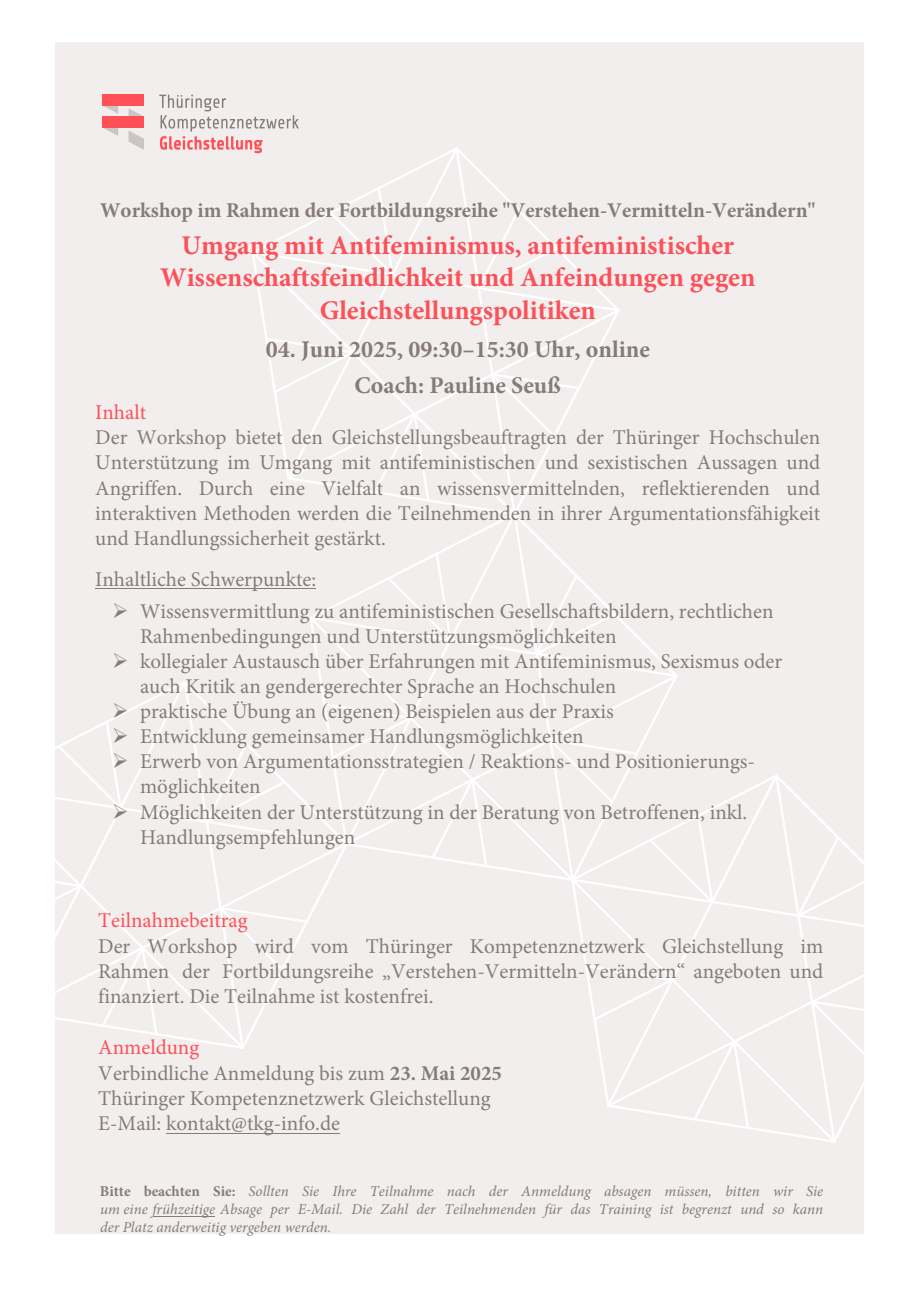
<style>
.page{position:relative;width:919px;height:1289px;background:#fff}
.page>*{position:absolute;margin:0;border:0;box-sizing:border-box;transform-origin:0 0}
.t1{font:700 27px/32.4px "Minion Pro";color:#fc5158;text-align:center}
.t2{font:700 24px/35.8px "Minion Pro";color:#857c7a;text-align:center}
.t3{font:21px/25.2px "Minion Pro";color:#857c7a}
.t4{font:700 21px "Minion Pro";color:#857c7a}
.t5{font:21px "Minion Pro";color:#fc5158}
.t6{font:italic 15px/17.9px "Minion Pro";color:#847c78;text-align:justify}
.s1{color:#fc5158}
.s2{font-weight:700}
.s3{font-weight:700;font-style:normal}
</style>
<div class="page">
<div style="left:55px;top:43px;width:808px;height:1190px;background:#f2eeee"></div>
<svg style="left:310px;top:520px;width:367px;height:360px"></svg>
<svg style="left:322px;top:552px;width:316px;height:316px"></svg>
<svg style="left:109px;top:679px;width:244px;height:370px"></svg>
<svg style="left:55px;top:720px;width:254px;height:315px"></svg>
<svg style="left:566px;top:772px;width:298px;height:375px"></svg>
<svg style="left:584px;top:813px;width:280px;height:316px"></svg>
<svg style="left:252px;top:147px;width:368px;height:373px"></svg>
<svg style="left:264px;top:186px;width:316px;height:316px"></svg>
<svg style="left:159px;top:95px;width:140px;height:58px"></svg>
<svg style="left:103px;top:105px;width:15px;height:9px"></svg>
<svg style="left:128px;top:108px;width:16px;height:9px"></svg>
<svg style="left:104px;top:128px;width:14px;height:8px"></svg>
<svg style="left:128px;top:131px;width:16px;height:19px"></svg>
<div style="left:103px;top:94px;width:41px;height:11px;background:#ff5057"></div>
<div style="left:103px;top:117px;width:41px;height:11px;background:#ff5057"></div>
<hr style="left:96px;top:588px;width:220px;height:1px;background:#857c7a">
<hr style="left:153px;top:1215px;width:62px;height:1px;background:#847c78">
<hr style="left:166px;top:1132px;width:173px;height:1px;background:#857c7a">
<p class="t4" style="left:100px;top:195px;width:717px">Workshop im Rahmen der Fortbildungsreihe "Verstehen-Vermitteln-Verändern"</p>
<p class="t1" style="left:160px;top:229px;width:596px">Umgang mit Antifeminismus, antifeministischer<br>Wissenschaftsfeindlichkeit und Anfeindungen gegen<br>Gleichstellungspolitiken</p>
<p class="t2" style="left:266px;top:331px;width:385px">04. Juni 2025, 09:30–15:30 Uhr, online<br>Coach: Pauline Seuß</p>
<p class="t5" style="left:95px;top:398px;width:52px">Inhalt</p>
<p class="t3" style="left:95px;top:425px;width:726px;text-align:justify">Der Workshop bietet den Gleichstellungsbeauftragten der Thüringer Hochschulen Unterstützung im Umgang mit antifeministischen und sexistischen Aussagen und Angriffen. Durch eine Vielfalt an wissensvermittelnden, reflektierenden und interaktiven Methoden werden die Teilnehmenden in ihrer Argumentationsfähigkeit und Handlungssicherheit gestärkt.</p>
<p class="t3" style="left:95px;top:566px;width:222px">Inhaltliche Schwerpunkte:</p>
<p class="t3" style="left:140px;top:598px;width:635px;text-indent:-28px">➢ Wissensvermittlung zu antifeministischen Gesellschaftsbildern, rechtlichen<br>Rahmenbedingungen und Unterstützungsmöglichkeiten</p>
<p class="t3" style="left:140px;top:649px;width:643px;text-indent:-28px">➢ kollegialer Austausch über Erfahrungen mit Antifeminismus, Sexismus oder auch Kritik an gendergerechter Sprache an Hochschulen</p>
<p class="t3" style="left:112px;top:698px;width:503px">➢ praktische Übung an (eigenen) Beispielen aus der Praxis</p>
<p class="t3" style="left:112px;top:724px;width:473px">➢ Entwicklung gemeinsamer Handlungsmöglichkeiten</p>
<p class="t3" style="left:140px;top:749px;width:616px;text-indent:-28px">➢ Erwerb von Argumentationsstrategien / Reaktions- und Positionierungs&shy;möglichkeiten</p>
<p class="t3" style="left:140px;top:799px;width:608px;text-indent:-28px">➢ Möglichkeiten der Unterstützung in der Beratung von Betroffenen, inkl.<br>Handlungsempfehlungen</p>
<p class="t5" style="left:98px;top:906px;width:151px">Teilnahmebeitrag</p>
<p class="t3" style="left:98px;top:933px;width:726px;text-align:justify">Der Workshop wird vom Thüringer Kompetenznetzwerk Gleichstellung im Rahmen der Fortbildungsreihe „Verstehen-Vermitteln-Verändern“ angeboten und finanziert. Die Teilnahme ist kostenfrei.</p>
<p class="t3" style="left:98px;top:1035px;width:405px"><span class="s1">Anmeldung<br></span>Verbindliche Anmeldung bis zum <span class="s2">23. Mai 2025<br></span>Thüringer Kompetenznetzwerk Gleichstellung E-Mail: kontakt@tkg-info.de</p>
<p class="t6" style="left:100px;top:1182px;width:724px"><span class="s3">Bitte beachten Sie:</span> Sollten Sie Ihre Teilnahme nach der Anmeldung absagen müssen, bitten wir Sie um eine frühzeitige Absage per E-Mail. Die Zahl der Teilnehmenden für das Training ist begrenzt und so kann der Platz anderweitig vergeben werden.</p>
</div>
